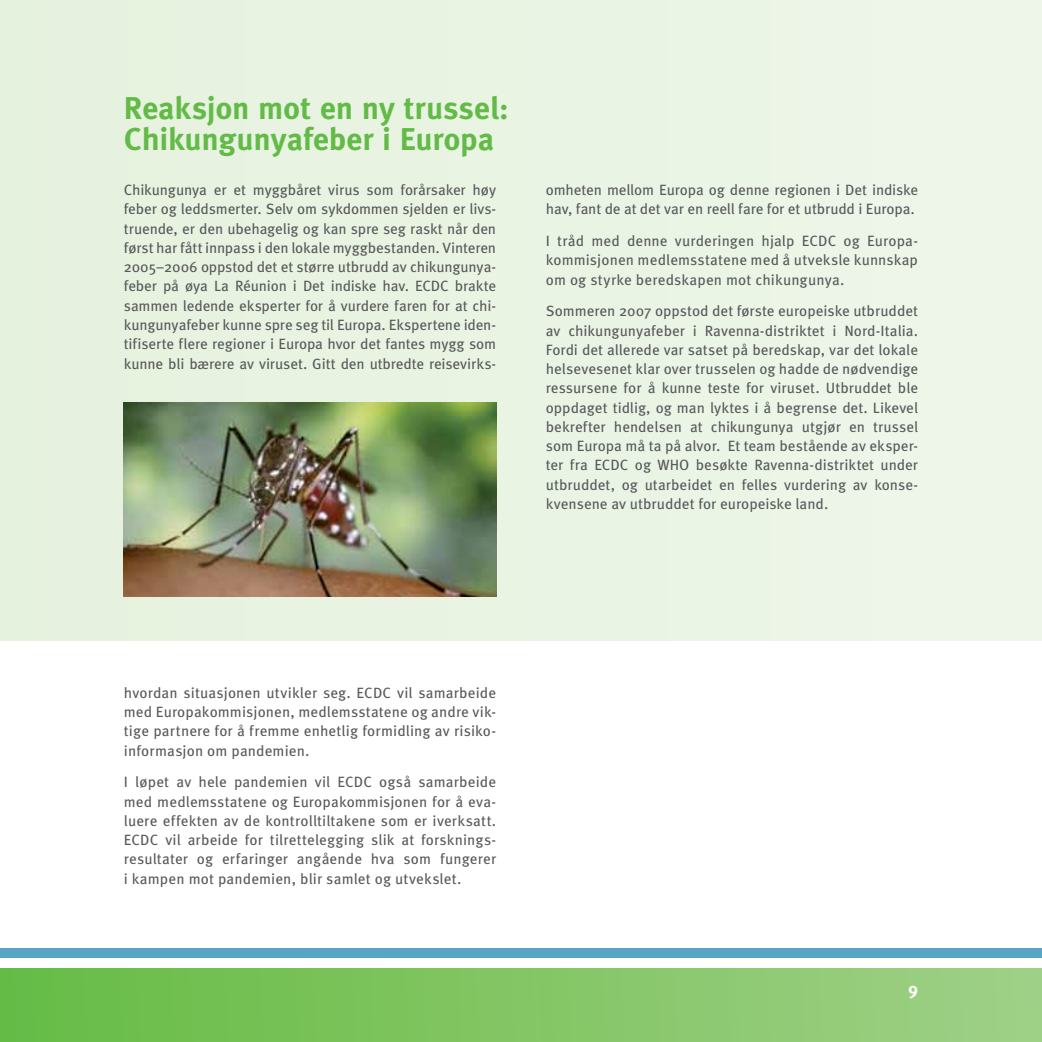
<style>
.page{position:relative;width:1042px;height:1042px;background:#fff}
.page>*{position:absolute;margin:0;border:0;box-sizing:border-box;transform-origin:0 0}
.t1{font:700 31.5px/31.5px "Meta Pro";letter-spacing:-.01em;color:#62bb46}
.t2{font:700 17.5px "Meta Pro";color:#fff}
.t3{font:14.88px/19.2px "Meta Pro";color:#58595b;text-align:justify}
</style>
<div class="page">
<div style="left:0;top:0;width:1041px;height:640px;background:#eaf4e4"></div>
<img style="left:124px;top:403px;width:372px;height:193px">
<div style="left:0;top:948px;width:1041px;height:10px;background:#56a5c4"></div>
<svg style="left:0;top:968px;width:1041px;height:74px;background:#82c565"></svg>
<h1 class="t1" style="left:124px;top:95px;width:386px">Reaksjon mot en ny trussel:<br>Chikungunyafeber i Europa</h1>
<p class="t3" style="left:124px;top:182px;width:374px">Chikungunya er et myggbåret virus som forårsaker høy feber og leddsmerter. Selv om sykdommen sjelden er livs&shy;truende, er den ubehagelig og kan spre seg raskt når den først har fått innpass i den lokale myggbestanden. Vinteren 2005–2006 oppstod det et større utbrudd av chikungunya&shy;feber på øya La Réunion i Det indiske hav. ECDC brakte sammen ledende eksperter for å vurdere faren for at chi&shy;kungunyafeber kunne spre seg til Europa. Ekspertene iden&shy;tifiserte flere regioner i Europa hvor det fantes mygg som kunne bli bærere av viruset. Gitt den utbredte reisevirks-</p>
<p class="t3" style="left:545px;top:182px;width:374px">omheten mellom Europa og denne regionen i Det indiske hav, fant de at det var en reell fare for et utbrudd i Europa.</p>
<p class="t3" style="left:545px;top:233px;width:373px">I tråd med denne vurderingen hjalp ECDC og Europa&shy;kommisjonen medlemsstatene med å utveksle kunnskap om og styrke beredskapen mot chikungunya.</p>
<p class="t3" style="left:545px;top:303px;width:374px">Sommeren 2007 oppstod det første europeiske utbruddet av chikungunyafeber i Ravenna-distriktet i Nord-Italia.<br>Fordi det allerede var satset på beredskap, var det lokale helsevesenet klar over trusselen og hadde de nødvendige ressursene for å kunne teste for viruset. Utbruddet ble oppdaget tidlig, og man lyktes i å begrense det. Likevel bekrefter hendelsen at chikungunya utgjør en trussel som Europa må ta på alvor. Et team bestående av eksper&shy;ter fra ECDC og WHO besøkte Ravenna-distriktet under utbruddet, og utarbeidet en felles vurdering av konse&shy;kvensene av utbruddet for europeiske land.</p>
<p class="t3" style="left:124px;top:685px;width:374px">hvordan situasjonen utvikler seg. ECDC vil samarbeide med Europakommisjonen, medlemsstatene og andre vik&shy;tige partnere for å fremme enhetlig formidling av risiko&shy;informasjon om pandemien.</p>
<p class="t3" style="left:124px;top:774px;width:374px">I løpet av hele pandemien vil ECDC også samarbeide med medlemsstatene og Europakommisjonen for å eva&shy;luere effekten av de kontrolltiltakene som er iverksatt.<br>ECDC vil arbeide for tilrettelegging slik at forsknings&shy;resultater og erfaringer angående hva som fungerer i kampen mot pandemien, blir samlet og utvekslet.</p>
<p class="t2" style="left:907px;top:982px;width:11px">9</p>
</div>
